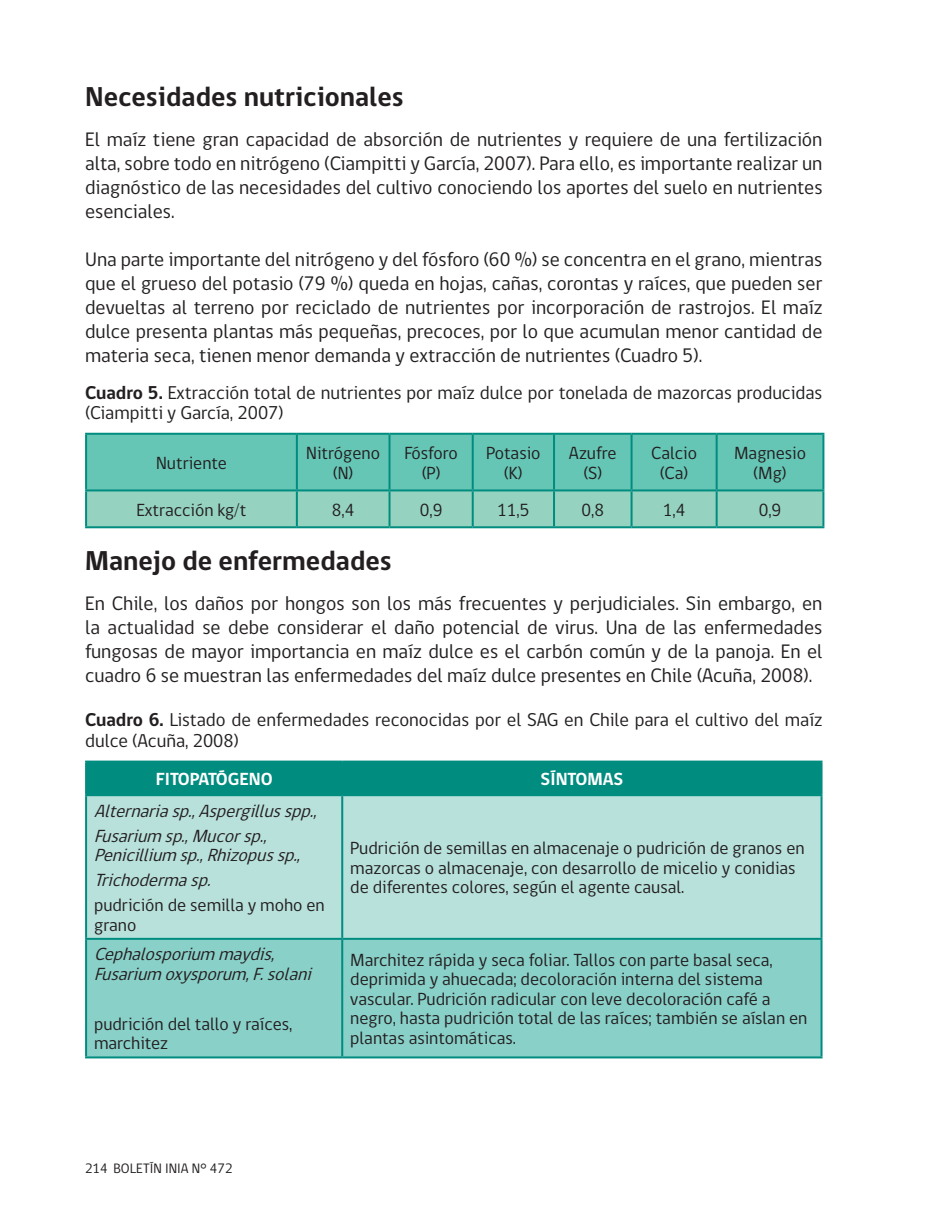
<style>
.page{position:relative;width:936px;height:1219px;background:#fff}
.page>*{position:absolute;margin:0;border:0;box-sizing:border-box;transform-origin:0 0}
.t1{font:700 28px "gob CL";color:#231f20}
.t2{font:20px/24px "gob CL";color:#231f20;text-align:justify}
.t3{font:19px/20.6px "gob CL";color:#231f20}
.t4{font:18px/19.4px "gob CL";color:#231f20;text-align:center}
.t5{font:italic 18px/25px "gob CL";color:#231f20}
.t6{font:700 18px "gob CL";color:#fff}
.t7{font:14px "gob CL";color:#231f20}
.s1{font-weight:700}
</style>
<div class="page">
<svg style="left:87px;top:435px;width:735px;height:91px;background:#77cab8"></svg>
<hr style="left:85px;top:433px;width:212px;height:2px;background:#008c7f">
<hr style="left:85px;top:435px;width:2px;height:54px;background:#008c7f">
<hr style="left:297px;top:433px;width:92px;height:2px;background:#008c7f">
<hr style="left:296px;top:435px;width:2px;height:54px;background:#008c7f">
<hr style="left:389px;top:433px;width:83px;height:2px;background:#008c7f">
<hr style="left:388px;top:435px;width:2px;height:54px;background:#008c7f">
<hr style="left:472px;top:433px;width:82px;height:2px;background:#008c7f">
<hr style="left:471px;top:435px;width:2px;height:54px;background:#008c7f">
<hr style="left:554px;top:433px;width:77px;height:2px;background:#008c7f">
<hr style="left:553px;top:435px;width:2px;height:54px;background:#008c7f">
<hr style="left:631px;top:433px;width:85px;height:2px;background:#008c7f">
<hr style="left:630px;top:435px;width:2px;height:54px;background:#008c7f">
<hr style="left:716px;top:433px;width:108px;height:2px;background:#008c7f">
<hr style="left:715px;top:435px;width:2px;height:54px;background:#008c7f">
<hr style="left:822px;top:435px;width:2px;height:54px;background:#008c7f">
<hr style="left:85px;top:489px;width:212px;height:2px;background:#008c7f">
<hr style="left:85px;top:491px;width:2px;height:35px;background:#008c7f">
<hr style="left:297px;top:489px;width:92px;height:2px;background:#008c7f">
<hr style="left:296px;top:491px;width:2px;height:35px;background:#008c7f">
<hr style="left:389px;top:489px;width:83px;height:2px;background:#008c7f">
<hr style="left:388px;top:491px;width:2px;height:35px;background:#008c7f">
<hr style="left:472px;top:489px;width:82px;height:2px;background:#008c7f">
<hr style="left:471px;top:491px;width:2px;height:35px;background:#008c7f">
<hr style="left:554px;top:489px;width:77px;height:2px;background:#008c7f">
<hr style="left:553px;top:491px;width:2px;height:35px;background:#008c7f">
<hr style="left:631px;top:489px;width:85px;height:2px;background:#008c7f">
<hr style="left:630px;top:491px;width:2px;height:35px;background:#008c7f">
<hr style="left:716px;top:489px;width:108px;height:2px;background:#008c7f">
<hr style="left:715px;top:491px;width:2px;height:35px;background:#008c7f">
<hr style="left:822px;top:491px;width:2px;height:35px;background:#008c7f">
<hr style="left:85px;top:526px;width:212px;height:2px;background:#008c7f">
<hr style="left:297px;top:526px;width:92px;height:2px;background:#008c7f">
<hr style="left:389px;top:526px;width:83px;height:2px;background:#008c7f">
<hr style="left:472px;top:526px;width:82px;height:2px;background:#008c7f">
<hr style="left:554px;top:526px;width:77px;height:2px;background:#008c7f">
<hr style="left:631px;top:526px;width:85px;height:2px;background:#008c7f">
<hr style="left:716px;top:526px;width:108px;height:2px;background:#008c7f">
<div style="left:87px;top:763px;width:733px;height:31px;background:#008c7f"></div>
<div style="left:87px;top:796px;width:733px;height:142px;background:#b8e1dc"></div>
<div style="left:87px;top:940px;width:733px;height:116px;background:#89d0c8"></div>
<hr style="left:85px;top:796px;width:2px;height:142px;background:#008c7f">
<hr style="left:341px;top:796px;width:2px;height:142px;background:#008c7f">
<hr style="left:820px;top:796px;width:2px;height:142px;background:#008c7f">
<hr style="left:85px;top:938px;width:257px;height:2px;background:#008c7f">
<hr style="left:85px;top:940px;width:2px;height:116px;background:#008c7f">
<hr style="left:342px;top:938px;width:480px;height:2px;background:#008c7f">
<hr style="left:341px;top:940px;width:2px;height:116px;background:#008c7f">
<hr style="left:820px;top:940px;width:2px;height:116px;background:#008c7f">
<hr style="left:85px;top:1056px;width:257px;height:2px;background:#008c7f">
<hr style="left:342px;top:1056px;width:480px;height:2px;background:#008c7f">
<hr style="left:85px;top:761px;width:257px;height:2px;background:#008c7f">
<hr style="left:85px;top:763px;width:2px;height:31px;background:#008c7f">
<hr style="left:342px;top:761px;width:480px;height:2px;background:#008c7f">
<hr style="left:341px;top:763px;width:2px;height:31px;background:#008c7f">
<hr style="left:820px;top:763px;width:2px;height:31px;background:#008c7f">
<hr style="left:85px;top:794px;width:257px;height:2px;background:#008c7f">
<hr style="left:342px;top:794px;width:480px;height:2px;background:#008c7f">
<h1 class="t1" style="left:85px;top:78px;width:320px">Necesidades nutricionales</h1>
<p class="t2" style="left:85px;top:128px;width:739px">El maíz tiene gran capacidad de absorción de nutrientes y requiere de una fertilización alta, sobre todo en nitrógeno (Ciampitti y García, 2007). Para ello, es importante realizar un diagnóstico de las necesidades del cultivo conociendo los aportes del suelo en nutrientes esenciales.</p>
<p class="t2" style="left:85px;top:248px;width:739px">Una parte importante del nitrógeno y del fósforo (60 %) se concentra en el grano, mientras que el grueso del potasio (79 %) queda en hojas, cañas, corontas y raíces, que pueden ser devueltas al terreno por reciclado de nutrientes por incorporación de rastrojos. El maíz dulce presenta plantas más pequeñas, precoces, por lo que acumulan menor cantidad de materia seca, tienen menor demanda y extracción de nutrientes (Cuadro 5).</p>
<p class="t3" style="left:85px;top:382px;width:738px"><span class="s1">Cuadro 5.</span> Extracción total de nutrientes por maíz dulce por tonelada de mazorcas producidas (Ciampitti y García, 2007)</p>
<p class="t4" style="left:156px;top:454px;width:72px">Nutriente</p>
<p class="t4" style="left:306px;top:444px;width:75px">Nitrógeno (N)</p>
<p class="t4" style="left:404px;top:444px;width:55px">Fósforo (P)</p>
<p class="t4" style="left:486px;top:444px;width:56px">Potasio (K)</p>
<p class="t4" style="left:569px;top:444px;width:49px">Azufre (S)</p>
<p class="t4" style="left:651px;top:444px;width:47px">Calcio (Ca)</p>
<p class="t4" style="left:734px;top:444px;width:73px">Magnesio (Mg)</p>
<p class="t4" style="left:136px;top:500px;width:111px">Extracción kg/t</p>
<p class="t4" style="left:332px;top:500px;width:24px">8,4</p>
<p class="t4" style="left:420px;top:500px;width:24px">0,9</p>
<p class="t4" style="left:497px;top:500px;width:34px">11,5</p>
<p class="t4" style="left:581px;top:500px;width:24px">0,8</p>
<p class="t4" style="left:662px;top:500px;width:24px">1,4</p>
<p class="t4" style="left:758px;top:500px;width:24px">0,9</p>
<h1 class="t1" style="left:85px;top:541px;width:308px">Manejo de enfermedades</h1>
<p class="t2" style="left:85px;top:592px;width:738px">En Chile, los daños por hongos son los más frecuentes y perjudiciales. Sin embargo, en la actualidad se debe considerar el daño potencial de virus. Una de las enfermedades fungosas de mayor importancia en maíz dulce es el carbón común y de la panoja. En el cuadro 6 se muestran las enfermedades del maíz dulce presentes en Chile (Acuña, 2008).</p>
<p class="t3" style="left:85px;top:710px;width:738px"><span class="s1">Cuadro 6.</span> Listado de enfermedades reconocidas por el SAG en Chile para el cultivo del maíz dulce (Acuña, 2008)</p>
<p class="t6" style="left:156px;top:767px;width:118px">FITOPATÓGENO</p>
<p class="t6" style="left:540px;top:767px;width:84px">SÍNTOMAS</p>
<p class="t5" style="left:94px;top:799px;width:230px">Alternariasp.,Aspergillusspp.,<br>Fusarium sp.,Mucorsp.,</p>
<p class="t5" style="left:94px;top:843px;width:214px">Penicillium sp.,Rhizopussp.,<br>Trichodermasp.</p>
<p class="t4" style="left:94px;top:896px;width:232px;text-align:left">pudrición de semilla y moho en grano</p>
<p class="t4" style="left:350px;top:839px;width:456px;text-align:left">Pudrición de semillas en almacenaje o pudrición de granos en mazorcas o almacenaje, con desarrollo de micelio y conidias de diferentes colores, según el agente causal.</p>
<p class="t5" style="left:94px;top:945px;width:225px;line-height:19.4px">Cephalosporium maydis,<br>Fusarium oxysporum,F.solani</p>
<p class="t4" style="left:94px;top:1015px;width:200px;text-align:left">pudrición del tallo y raíces, marchitez</p>
<p class="t4" style="left:350px;top:951px;width:458px;text-align:left">Marchitez rápida y seca foliar. Tallos con parte basal seca, deprimida y ahuecada; decoloración interna del sistema vascular. Pudrición radicular con leve decoloración café a negro, hasta pudrición total de las raíces; también se aíslan en plantas asintomáticas.</p>
<p class="t7" style="left:85px;top:1158px;width:149px">214 BOLETÍN INIA N° 472</p>
</div>
